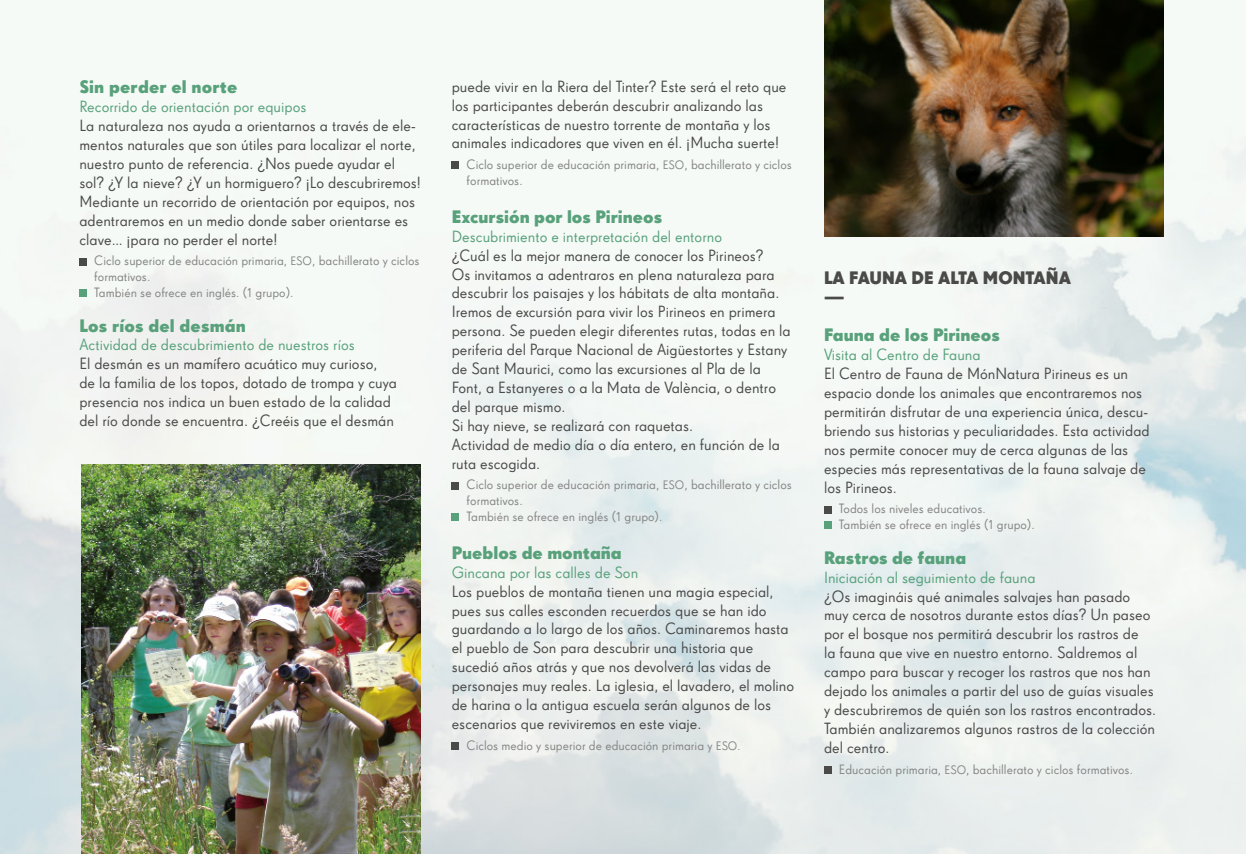
<style>
.page{position:relative;width:1246px;height:854px;background:#fff}
.page>*{position:absolute;margin:0;border:0;box-sizing:border-box;transform-origin:0 0}
.t1{font:17.5px "Super Grotesk A Bd LF";color:#58a17b}
.t2{font:17.5px/18.9px "Super Grotesk A Bd LF";color:#4a4a49}
.t3{font:15.75px/18.9px "Super Grotesk A Rg LF";color:#4a4a49}
.t4{font:15.75px "Super Grotesk A Rg LF";color:#58a17b}
.t5{font:13.12px/15.8px "Super Grotesk A Rg LF";color:#858584}
.t6{font:13.12px "Super Grotesk A";color:#858584}
.s1{font-size:11.9px}
.s2{font-family:"Super Grotesk A Rg LF"}
</style>
<div class="page">
<img style="left:0;top:0;width:1245px;height:853px">
<img style="left:823px;top:0;width:339px;height:236px">
<img style="left:81px;top:464px;width:339px;height:389px">
<div style="left:79px;top:258px;width:8px;height:7px;background:#4a4a49"></div>
<div style="left:79px;top:289px;width:8px;height:8px;background:#58a17b"></div>
<div style="left:451px;top:162px;width:8px;height:7px;background:#4a4a49"></div>
<div style="left:451px;top:482px;width:8px;height:7px;background:#4a4a49"></div>
<div style="left:451px;top:513px;width:8px;height:8px;background:#58a17b"></div>
<div style="left:451px;top:742px;width:8px;height:7px;background:#4a4a49"></div>
<div style="left:823px;top:505px;width:8px;height:8px;background:#4a4a49"></div>
<div style="left:823px;top:521px;width:8px;height:8px;background:#58a17b"></div>
<div style="left:823px;top:765px;width:8px;height:8px;background:#4a4a49"></div>
<p class="t1" style="left:79px;top:76px;width:160px">Sin perder el norte</p>
<p class="t4" style="left:79px;top:98px;width:228px">Recorrido de orientación por equipos</p>
<p class="t3" style="left:79px;top:116px;width:343px">La naturaleza nos ayuda a orientarnos a través de ele&shy;mentos naturales que son útiles para localizar el norte, nuestro punto de referencia. ¿Nos puede ayudar el sol? ¿Y la nieve? ¿Y un hormiguero? ¡Lo descubriremos!<br>Mediante un recorrido de orientación por equipos, nos adentraremos en un medio donde saber orientarse es clave… ¡para no perder el norte!</p>
<p class="t5" style="left:94px;top:253px;width:327px">Ciclo superior de educación primaria, <span class="s1">ESO</span>, bachillerato y ciclos formativos.<br>También se ofrece en inglés. (1 grupo).</p>
<p class="t1" style="left:79px;top:314px;width:168px">Los ríos del desmán</p>
<p class="t4" style="left:79px;top:336px;width:277px">Actividad de descubrimiento de nuestros ríos</p>
<p class="t3" style="left:79px;top:354px;width:319px">El desmán es un mamífero acuático muy curioso, de la familia de los topos, dotado de trompa y cuya presencia nos indica un buen estado de la calidad del río donde se encuentra. ¿Creéis que el desmán</p>
<p class="t3" style="left:451px;top:77px;width:336px">puede vivir en la Riera del Tinter? Este será el reto que los participantes deberán descubrir analizando las características de nuestro torrente de montaña y los animales indicadores que viven en él. ¡Mucha suerte!</p>
<p class="t5" style="left:466px;top:157px;width:327px">Ciclo superior de educación primaria, <span class="s1">ESO</span>, bachillerato y ciclos formativos.</p>
<p class="t1" style="left:451px;top:205px;width:212px">Excursión por los Pirineos</p>
<p class="t4" style="left:451px;top:227px;width:272px">Descubrimiento e interpretación del entorno</p>
<p class="t3" style="left:451px;top:245px;width:340px">¿Cuál es la mejor manera de conocer los Pirineos?<br>Os invitamos a adentraros en plena naturaleza para descubrir los paisajes y los hábitats de alta montaña.<br>Iremos de excursión para vivir los Pirineos en primera persona. Se pueden elegir diferentes rutas, todas en la periferia del Parque Nacional de Aigüestortes y Estany de Sant Maurici, como las excursiones al Pla de la Font, a Estanyeres o a la Mata de València, o dentro del parque mismo.<br>Si hay nieve, se realizará con raquetas.<br>Actividad de medio día o día entero, en función de la ruta escogida.</p>
<p class="t5" style="left:466px;top:477px;width:327px">Ciclo superior de educación primaria, <span class="s1">ESO</span>, bachillerato y ciclos formativos.</p>
<p class="t6" style="left:466px;top:508px;width:197px">También se ofrece en inglés <span class="s2">(1 grupo).</span></p>
<p class="t1" style="left:451px;top:541px;width:171px">Pueblos de montaña</p>
<p class="t4" style="left:451px;top:563px;width:188px">Gincana por las calles de Son</p>
<p class="t3" style="left:451px;top:581px;width:344px">Los pueblos de montaña tienen una magia especial, pues sus calles esconden recuerdos que se han ido guardando a lo largo de los años. Caminaremos hasta el pueblo de Son para descubrir una historia que sucedió años atrás y que nos devolverá las vidas de personajes muy reales. La iglesia, el lavadero, el molino de harina o la antigua escuela serán algunos de los escenarios que reviviremos en este viaje.</p>
<p class="t5" style="left:466px;top:737px;width:275px">Ciclos medio y superior de educación primaria y <span class="s1">ESO.</span></p>
<p class="t2" style="left:823px;top:268px;width:248px">LA FAUNA DE ALTA MONTAÑA —</p>
<p class="t1" style="left:823px;top:324px;width:177px">Fauna de los Pirineos</p>
<p class="t4" style="left:823px;top:345px;width:158px">Visita al Centro de Fauna</p>
<p class="t3" style="left:823px;top:364px;width:327px">El Centro de Fauna de MónNatura Pirineus es un espacio donde los animales que encontraremos nos permitirán disfrutar de una experiencia única, descu&shy;briendo sus historias y peculiaridades. Esta actividad nos permite conocer muy de cerca algunas de las especies más representativas de la fauna salvaje de los Pirineos.</p>
<p class="t5" style="left:838px;top:500px;width:148px">Todos los niveles educativos.</p>
<p class="t6" style="left:838px;top:516px;width:197px">También se ofrece en inglés <span class="s2">(1 grupo).</span></p>
<p class="t1" style="left:823px;top:546px;width:144px">Rastros de fauna</p>
<p class="t4" style="left:823px;top:568px;width:213px">Iniciación al seguimiento de fauna</p>
<p class="t3" style="left:823px;top:586px;width:334px">¿Os imagináis qué animales salvajes han pasado muy cerca de nosotros durante estos días? Un paseo por el bosque nos permitirá descubrir los rastros de<br>la fauna que vive en nuestro entorno. Saldremos al campo para buscar y recoger los rastros que nos han dejado los animales a partir del uso de guías visuales y descubriremos de quién son los rastros encontrados.<br>También analizaremos algunos rastros de la colección del centro.</p>
<p class="t5" style="left:838px;top:760px;width:295px">Educación primaria, <span class="s1">ESO</span>, bachillerato y ciclos formativos.</p>
</div>
